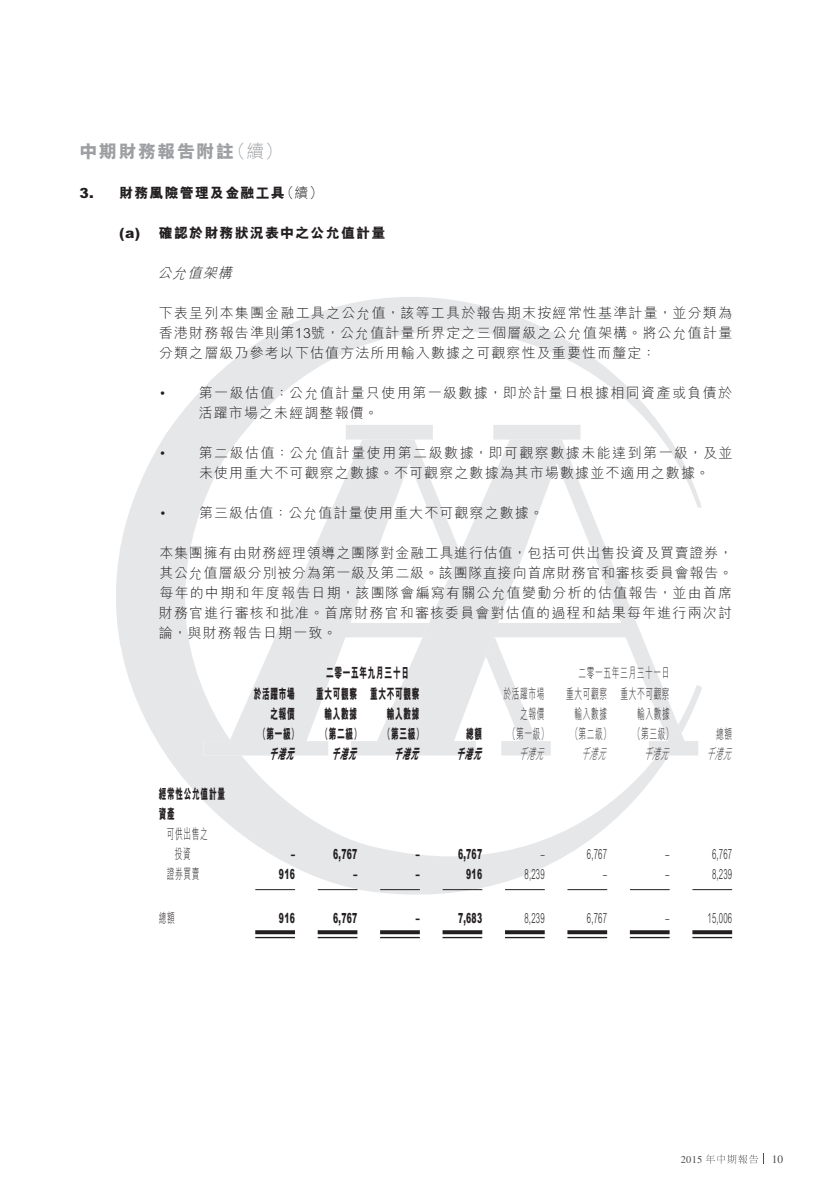
<style>
.page{position:relative;width:840px;height:1191px;background:#fff}
.page>*{position:absolute;margin:0;border:0;box-sizing:border-box;transform-origin:0 0}
.t1{font:800 18px "M Hei HK";letter-spacing:.085em;color:#9d9fa2}
.t2{font:300 18px "M Hei HK";color:#9d9fa2}
.t3{font:300 14px/20px "M Hei HK";letter-spacing:.08em;color:#231f20;text-align:justify}
.t4{font:300 14px "M Hei HK";letter-spacing:.08em;color:#231f20;scale:.55 1}
.t5{font:800 14px/20px "M Hei HK";letter-spacing:.085em;color:#231f20;scale:.55 1}
.t6{font:300 14px "Arial MT Std";letter-spacing:.03em;color:#231f20;scale:.55 1}
.t7{font:300 14px "M Hei HK";letter-spacing:.1em;color:#231f20}
.t8{font:300 14px "M Hei HK";letter-spacing:.105em;color:#231f20}
.t9{font:900 14px "Arial MT Std";letter-spacing:.035em;color:#231f20;scale:.55 1}
.t10{font:800 14px "M Hei HK";letter-spacing:.085em;color:#231f20}
.t11{font:italic 300 14px "M Hei HK";color:#231f20;scale:.55 1}
.t12{font:italic 800 14px "M Hei HK";color:#231f20;scale:.55 1}
.t13{font:900 14px "Arial MT Std";letter-spacing:.035em;color:#231f20}
.t14{font:italic 300 14px "M Hei HK";color:#231f20}
.t15{font:300 14px "Arial MT Std";letter-spacing:.03em;color:#231f20}
.t16{font:11.4px "Times LT Std";color:#4b4c4d}
.t17{font:10.4px "Times LT Std";color:#4b4c4d}
.s1{font-family:"Arial MT Std"}
</style>
<div class="page">
<svg style="left:116px;top:297px;width:585px;height:597px"></svg>
<svg style="left:203px;top:439px;width:148px;height:316px"></svg>
<svg style="left:345px;top:425px;width:87px;height:14px"></svg>
<svg style="left:351px;top:439px;width:347px;height:316px"></svg>
<svg style="left:493px;top:425px;width:87px;height:14px"></svg>
<svg style="left:705px;top:1154px;width:53px;height:10px"></svg>
<hr style="left:255px;top:889px;width:40px;height:1px;background:#231f20">
<hr style="left:317px;top:889px;width:40px;height:1px;background:#231f20">
<hr style="left:380px;top:889px;width:39px;height:1px;background:#231f20">
<hr style="left:442px;top:889px;width:40px;height:1px;background:#231f20">
<hr style="left:505px;top:889px;width:39px;height:1px;background:#231f20">
<hr style="left:567px;top:889px;width:40px;height:1px;background:#231f20">
<hr style="left:629px;top:889px;width:40px;height:1px;background:#231f20">
<hr style="left:692px;top:889px;width:39px;height:1px;background:#231f20">
<svg style="left:255px;top:930px;width:40px;height:4px"></svg>
<hr style="left:255px;top:937px;width:40px;height:1px;background:#231f20">
<svg style="left:317px;top:930px;width:40px;height:4px"></svg>
<hr style="left:317px;top:937px;width:40px;height:1px;background:#231f20">
<svg style="left:380px;top:930px;width:39px;height:4px"></svg>
<hr style="left:380px;top:937px;width:39px;height:1px;background:#231f20">
<svg style="left:442px;top:930px;width:40px;height:4px"></svg>
<hr style="left:442px;top:937px;width:40px;height:1px;background:#231f20">
<svg style="left:505px;top:930px;width:39px;height:4px"></svg>
<hr style="left:504px;top:937px;width:40px;height:1px;background:#231f20">
<svg style="left:567px;top:930px;width:39px;height:4px"></svg>
<hr style="left:567px;top:937px;width:39px;height:1px;background:#231f20">
<svg style="left:629px;top:930px;width:40px;height:4px"></svg>
<hr style="left:629px;top:937px;width:40px;height:1px;background:#231f20">
<svg style="left:692px;top:930px;width:39px;height:4px"></svg>
<hr style="left:692px;top:937px;width:39px;height:1px;background:#231f20">
<p class="t2" style="left:228px;top:139px;width:57px">（續(</p>
<p class="t1" style="left:79px;top:139px;width:156px">中期財務報告附註</p>
<p class="t13" style="left:79px;top:184px;width:16px">3.</p>
<p class="t3" style="left:280px;top:183px;width:44px">（續(</p>
<p class="t10" style="left:119px;top:184px;width:167px">財務風險管理及金融工具</p>
<p class="t13" style="left:119px;top:224px;width:23px">a( )</p>
<p class="t10" style="left:159px;top:224px;width:228px">確認於財務狀況表中之公允值計量</p>
<p class="t14" style="left:157px;top:263px;width:81px">公允值架構</p>
<p class="t3" style="left:159px;top:303px;width:574px">下表呈列本集團金融工具之公允值，該等工具於報告期末按經常性基準計量，並分類為香港財務報告準則第<span class="s1">13</span>號，公允值計量所界定之三個層級之公允值架構。將公允值計量分類之層級乃參考以下估值方法所用輸入數據之可觀察性及重要性而釐定：</p>
<p class="t7" style="left:199px;top:383px;width:534px">第一級估值：公允值計量只使用第一級數據，即於計量日根據相同資產或負債於</p>
<p class="t15" style="left:159px;top:385px;width:8px">•</p>
<p class="t15" style="left:159px;top:445px;width:8px">•</p>
<p class="t3" style="left:199px;top:403px;width:181px">活躍市場之未經調整報價。</p>
<p class="t8" style="left:199px;top:443px;width:535px">第二級估值：公允值計量使用第二級數據，即可觀察數據未能達到第一級，及並</p>
<p class="t3" style="left:199px;top:463px;width:511px">未使用重大不可觀察之數據。不可觀察之數據為其市場數據並不適用之數據。</p>
<p class="t3" style="left:199px;top:503px;width:345px">第三級估值：公允值計量使用重大不可觀察之數據。</p>
<p class="t15" style="left:159px;top:505px;width:8px">•</p>
<p class="t3" style="left:159px;top:543px;width:575px">本集團擁有由財務經理領導之團隊對金融工具進行估值，包括可供出售投資及買賣證券，其公允值層級分別被分為第一級及第二級。該團隊直接向首席財務官和審核委員會報告。每年的中期和年度報告日期，該團隊會編寫有關公允值變動分析的估值報告，並由首席財務官進行審核和批准。首席財務官和審核委員會對估值的過程和結果每年進行兩次討論，與財務報告日期一致。</p>
<p class="t4" style="left:578px;top:663px;width:166px">二零一五年三月三十一日</p>
<p class="t5" style="left:326px;top:663px;width:152px">二零一五年九月三十日</p>
<p class="t5" style="left:253px;top:683px;width:76px">於活躍市場</p>
<p class="t5" style="left:316px;top:683px;width:76px">重大可觀察</p>
<p class="t5" style="left:370px;top:683px;width:91px">重大不可觀察</p>
<p class="t4" style="left:503px;top:683px;width:76px">於活躍市場</p>
<p class="t4" style="left:565px;top:683px;width:76px">重大可觀察</p>
<p class="t4" style="left:620px;top:683px;width:91px">重大不可觀察</p>
<p class="t5" style="left:270px;top:703px;width:46px">之報價</p>
<p class="t5" style="left:324px;top:703px;width:61px">輸入數據</p>
<p class="t5" style="left:387px;top:703px;width:61px">輸入數據</p>
<p class="t4" style="left:520px;top:703px;width:46px">之報價</p>
<p class="t4" style="left:574px;top:703px;width:61px">輸入數據</p>
<p class="t4" style="left:636px;top:703px;width:61px">輸入數據</p>
<p class="t5" style="left:258px;top:723px;width:75px">（第一級）</p>
<p class="t5" style="left:320px;top:723px;width:75px">（第二級）</p>
<p class="t5" style="left:383px;top:723px;width:75px">（第三級）</p>
<p class="t5" style="left:466px;top:723px;width:31px">總額</p>
<p class="t4" style="left:508px;top:723px;width:74px">（第一級）</p>
<p class="t4" style="left:570px;top:723px;width:74px">（第二級）</p>
<p class="t4" style="left:632px;top:723px;width:74px">（第三級）</p>
<p class="t4" style="left:715px;top:723px;width:31px">總額</p>
<p class="t12" style="left:269px;top:744px;width:55px">千港元</p>
<p class="t12" style="left:331px;top:744px;width:55px">千港元</p>
<p class="t12" style="left:393px;top:744px;width:55px">千港元</p>
<p class="t12" style="left:456px;top:744px;width:55px">千港元</p>
<p class="t11" style="left:518px;top:743px;width:55px">千港元</p>
<p class="t11" style="left:581px;top:743px;width:55px">千港元</p>
<p class="t11" style="left:643px;top:743px;width:55px">千港元</p>
<p class="t11" style="left:706px;top:743px;width:55px">千港元</p>
<p class="t5" style="left:159px;top:783px;width:122px">經常性公允值計量資產</p>
<p class="t4" style="left:167px;top:823px;width:76px">可供出售之</p>
<p class="t4" style="left:175px;top:843px;width:31px">投資</p>
<p class="t9" style="left:291px;top:844px;width:8px">–</p>
<p class="t9" style="left:333px;top:844px;width:45px">6,767</p>
<p class="t9" style="left:415px;top:844px;width:8px">–</p>
<p class="t9" style="left:457px;top:844px;width:45px">6,767</p>
<p class="t6" style="left:540px;top:845px;width:8px">–</p>
<p class="t6" style="left:586px;top:845px;width:38px">6,767</p>
<p class="t6" style="left:665px;top:845px;width:8px">–</p>
<p class="t6" style="left:711px;top:845px;width:38px">6,767</p>
<p class="t4" style="left:167px;top:863px;width:61px">證券買賣</p>
<p class="t9" style="left:279px;top:864px;width:30px">916</p>
<p class="t9" style="left:353px;top:864px;width:8px">–</p>
<p class="t9" style="left:415px;top:864px;width:8px">–</p>
<p class="t9" style="left:466px;top:864px;width:30px">916</p>
<p class="t6" style="left:524px;top:865px;width:38px">8,239</p>
<p class="t6" style="left:603px;top:865px;width:8px">–</p>
<p class="t6" style="left:665px;top:865px;width:8px">–</p>
<p class="t6" style="left:711px;top:865px;width:38px">8,239</p>
<p class="t4" style="left:159px;top:907px;width:31px">總額</p>
<p class="t9" style="left:279px;top:908px;width:30px">916</p>
<p class="t9" style="left:333px;top:908px;width:45px">6,767</p>
<p class="t9" style="left:415px;top:908px;width:8px">–</p>
<p class="t9" style="left:457px;top:908px;width:45px">7,683</p>
<p class="t6" style="left:524px;top:909px;width:38px">8,239</p>
<p class="t6" style="left:586px;top:909px;width:38px">6,767</p>
<p class="t6" style="left:665px;top:909px;width:8px">–</p>
<p class="t6" style="left:707px;top:909px;width:46px">15,006</p>
<p class="t17" style="left:680px;top:1154px;width:23px">2015</p>
<p class="t16" style="left:771px;top:1152px;width:13px">10</p>
</div>
